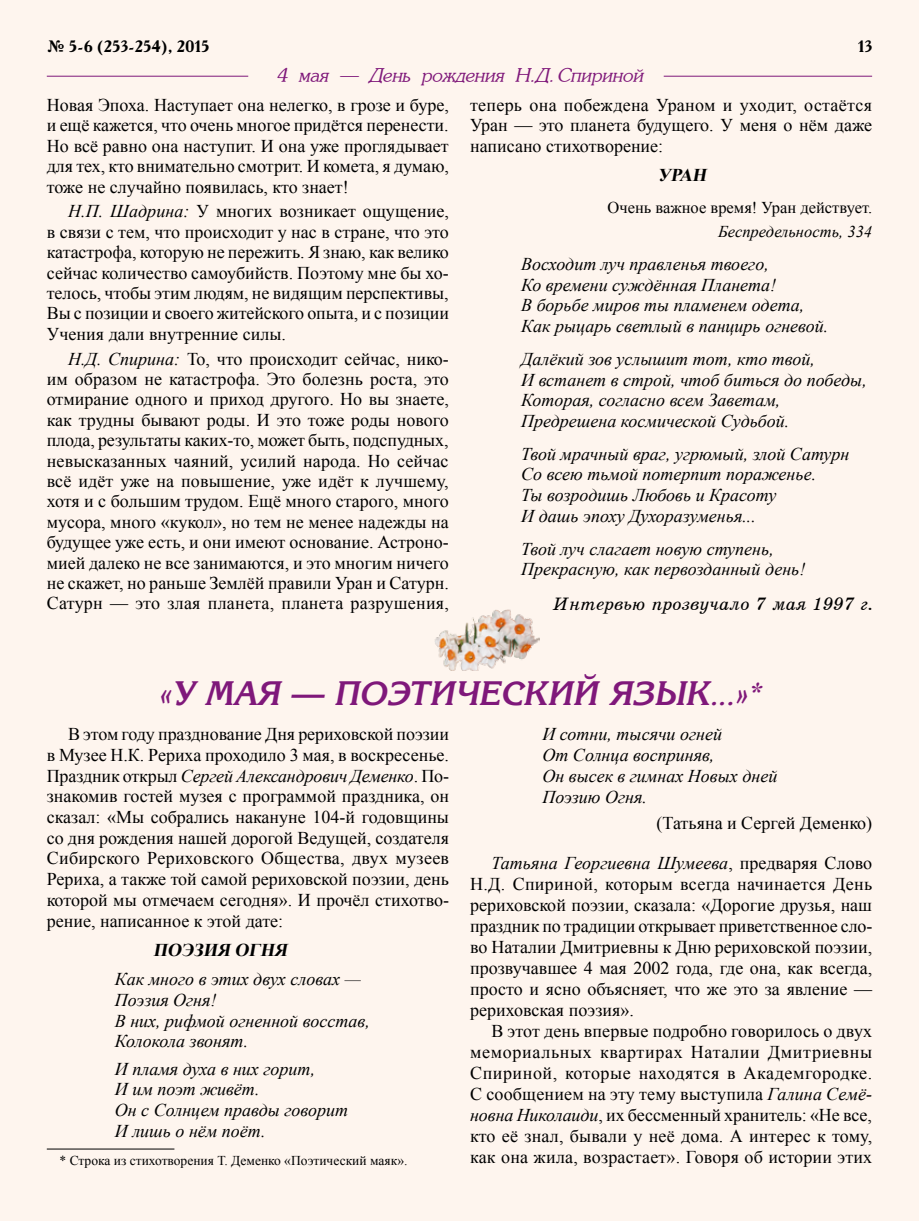
<style>
.page{position:relative;width:919px;height:1221px;background:#fff}
.page>*{position:absolute;margin:0;border:0;box-sizing:border-box;transform-origin:0 0}
.t1{font:italic 700 33px "AG Kornelia";color:#7f187a}
.t2{font:italic 18.75px "AG Souvenir";letter-spacing:-.01em;color:#7f187a}
.t3{font:18px/20.4px "Times New Roman";color:#000;text-align:justify}
.t4{font:italic 18px/20.7px "Times New Roman";color:#000}
.t5{font:italic 18px "School";color:#000}
.t6{font:italic 700 18px "Times New Roman";color:#000}
.t7{font:16.5px "Times New Roman";color:#000}
.t8{font:700 16.5px "Academy C";color:#000}
.t9{font:italic 16.5px "Times New Roman";color:#000}
.t10{font:13.5px "Times New Roman";color:#000}
.s1{font-style:italic}
.s2{font-size:25.5px}
.s3{font-family:"Times New Roman";font-size:27px}
</style>
<div class="page">
<div style="left:0;top:0;width:918px;height:1220px;background:#fef5ee"></div>
<hr style="left:47px;top:1148px;width:127px;height:1px;background:#000">
<hr style="left:47px;top:76px;width:201px;height:1px;background:#7f187a">
<hr style="left:663px;top:76px;width:209px;height:1px;background:#7f187a">
<img style="left:435px;top:609px;width:105px;height:61px">
<p class="t8" style="left:47px;top:35px;width:164px">№ 5-6 (253-254), 2015</p>
<p class="t8" style="left:857px;top:35px;width:16px">13</p>
<p class="t2" style="left:276px;top:65px;width:368px">4 мая — День рождения Н.Д. Спириной</p>
<p class="t3" style="left:470px;top:94px;width:403px">теперь она побеждена Ураном и уходит, остаётся Уран — это планета будущего. У меня о нём даже написано стихотворение:</p>
<p class="t6" style="left:657px;top:163px;width:38px">УРАН</p>
<p class="t7" style="left:607px;top:196px;width:266px">Очень важное время! Уран действует.</p>
<p class="t9" style="left:718px;top:219px;width:155px">Беспредельность, 334</p>
<p class="t4" style="left:521px;top:253px;width:309px">Восходит луч правленья твоего,<br>Ко времени суждённая Планета!<br>В борьбе миров ты пламенем одета, Как рыцарь светлый в панцирь огневой.</p>
<p class="t4" style="left:521px;top:348px;width:347px">Далёкий зов услышит тот, кто твой,<br>И встанет в строй, чтоб биться до победы, Которая, согласно всем Заветам, Предрешена космической Судьбой.</p>
<p class="t4" style="left:521px;top:443px;width:329px">Твой мрачный враг, угрюмый, злой Сатурн Со всею тьмой потерпит пораженье.<br>Ты возродишь Любовь и Красоту<br>И дашь эпоху Духоразуменья...</p>
<p class="t4" style="left:521px;top:537px;width:286px">Твой луч слагает новую ступень,<br>Прекрасную, как первозданный день!</p>
<p class="t5" style="left:552px;top:593px;width:321px">Интервью прозвучало 7 мая 1997 г.</p>
<p class="t3" style="left:47px;top:94px;width:403px">Новая Эпоха. Наступает она нелегко, в грозе и буре, и ещё кажется, что очень многое придётся перенести.<br>Но всё равно она наступит. И она уже проглядывает для тех, кто внимательно смотрит. И комета, я думаю, тоже не случайно появилась, кто знает!</p>
<p class="t3" style="left:47px;top:201px;width:403px;text-indent:21px"><span class="s1">Н.П. Шадрина:</span> У многих возникает ощущение, в связи с тем, что происходит у нас в стране, что это катастрофа, которую не пережить. Я знаю, как велико сейчас количество самоубийств. Поэтому мне бы хо&shy;телось, чтобы этим людям, не видящим перспективы, Вы с позиции и своего житейского опыта, и с позиции Учения дали внутренние силы.</p>
<p class="t3" style="left:47px;top:348px;width:403px;text-indent:21px"><span class="s1">Н.Д. Спирина:</span> То, что происходит сейчас, нико&shy;им образом не катастрофа. Это болезнь роста, это отмирание одного и приход другого. Но вы знаете, как трудны бывают роды. И это тоже роды нового плода, результаты каких-то, может быть, подспудных, невысказанных чаяний, усилий народа. Но сейчас всё идёт уже на повышение, уже идёт к лучшему, хотя и с большим трудом. Ещё много старого, много мусора, много «кукол», но тем не менее надежды на будущее уже есть, и они имеют основание. Астроно&shy;мией далеко не все занимаются, и это многим ничего не скажет, но раньше Землёй правили Уран и Сатурн.<br>Сатурн — это злая планета, планета разрушения,</p>
<h1 class="t1" style="left:157px;top:674px;width:612px">«У мая — поэтический язык<span class="s2">...</span>»<span class="s3">*</span></h1>
<p class="t3" style="left:47px;top:723px;width:404px;text-indent:21px">В этом году празднование Дня рериховской поэзии в Музее Н.К. Рериха проходило 3 мая, в воскресенье.<br>Праздник открыл <span class="s1">Сергей Александрович Деменко</span>. По&shy;знакомив гостей музея с программой праздника, он сказал: «Мы собрались накануне 104-й годовщины со дня рождения нашей дорогой Ведущей, создателя Сибирского Рериховского Общества, двух музеев Рериха, а также той самой рериховской поэзии, день которой мы отмечаем сегодня». И прочёл стихотво&shy;рение, написанное к этой дате:</p>
<p class="t6" style="left:153px;top:937px;width:140px">ПОЭЗИЯ ОГНЯ</p>
<p class="t4" style="left:115px;top:968px;width:256px">Как много в этих двух словах —<br>Поэзия Огня!<br>В них, рифмой огненной восстав,<br>Колокола звонят.</p>
<p class="t4" style="left:115px;top:1057px;width:235px">И пламя духа в них горит,<br>И им поэт живёт.<br>Он с Солнцем правды говорит<br>И лишь о нём поёт.</p>
<p class="t4" style="left:542px;top:723px;width:236px">И сотни, тысячи огней<br>От Солнца восприняв,<br>Он высек в гимнах Новых дней<br>Поэзию Огня.</p>
<p class="t3" style="left:656px;top:812px;width:217px">(Татьяна и Сергей Деменко)</p>
<p class="t3" style="left:470px;top:852px;width:403px;line-height:21px;text-indent:21px"><span class="s1">Татьяна Георгиевна Шумеева</span>, предваряя Слово Н.Д. Спириной, которым всегда начинается День рериховской поэзии, сказала: «Дорогие друзья, наш праздник по традиции открывает приветственное сло&shy;во Наталии Дмитриевны к Дню рериховской поэзии, прозвучавшее 4 мая 2002 года, где она, как всегда, просто и ясно объясняет, что же это за явление — рериховская поэзия».</p>
<p class="t3" style="left:470px;top:1020px;width:403px;line-height:21px;text-indent:21px">В этот день впервые подробно говорилось о двух мемориальных квартирах Наталии Дмитриевны Спириной, которые находятся в Академгородке.<br>С сообщением на эту тему выступила <span class="s1">Галина Семё&shy;новна Николаиди</span>, их бессменный хранитель: «Не все, кто её знал, бывали у неё дома. А интерес к тому,</p>
<p class="t10" style="left:60px;top:1151px;width:349px">* Строка из стихотворения Т. Деменко «Поэтический маяк».</p>
<p class="t3" style="left:470px;top:1146px;width:403px">как она жила, возрастает». Говоря об истории этих</p>
</div>
